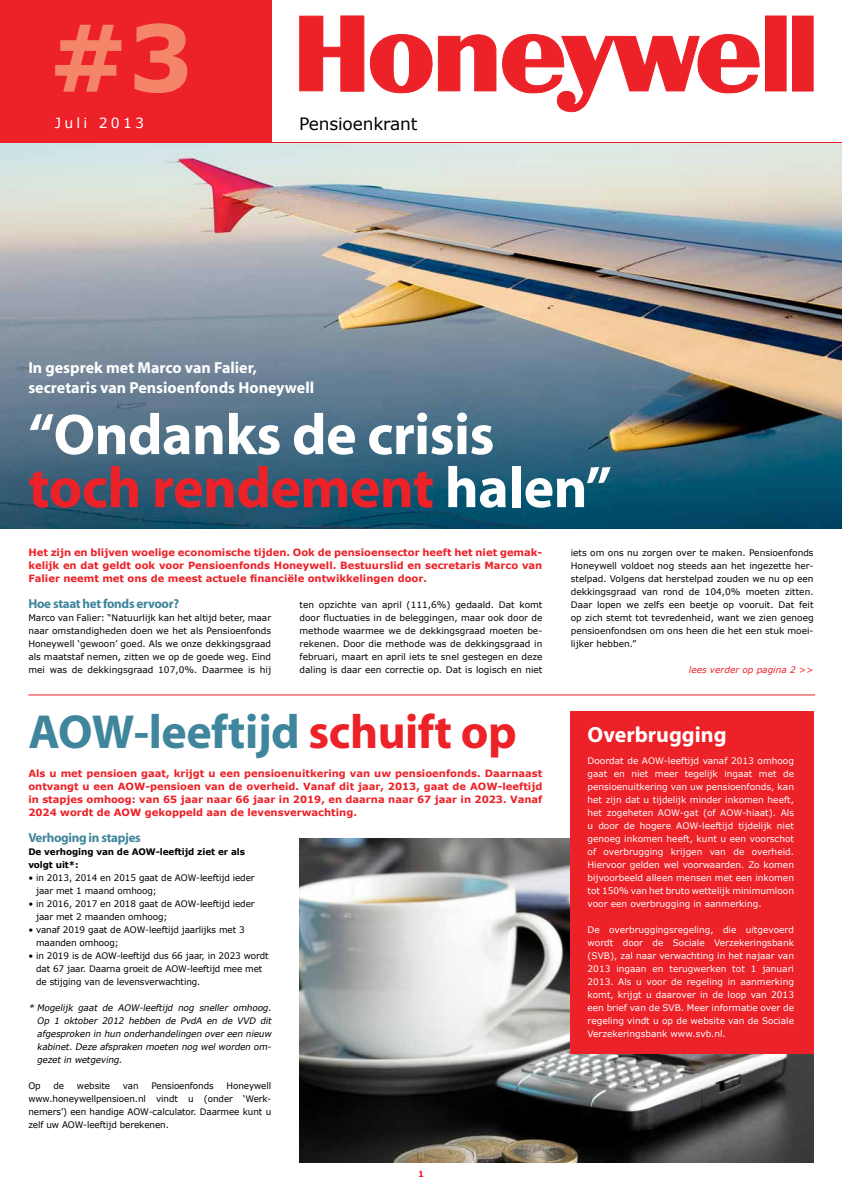
<style>
.page{position:relative;width:842px;height:1191px;background:#fff}
.page>*{position:absolute;margin:0;border:0;box-sizing:border-box;transform-origin:0 0}
.t1{font:700 92px "Verdana";color:#f58569}
.t2{font:700 58px/53px "Myriad";letter-spacing:-.01em;color:#fff}
.t3{font:700 48px "Myriad";letter-spacing:-.01em;color:#3f869c}
.t4{font:700 22px "Myriad";color:#fff}
.t5{font:17px "Verdana";letter-spacing:-.01em;color:#000}
.t6{font:700 16px/20px "Myriad";color:#fff}
.t7{font:14px "Verdana";letter-spacing:.23em;color:#fff}
.t8{font:700 13px "Myriad";letter-spacing:-.025em;color:#3f869c}
.t9{font:700 10px/13px "Verdana";color:#ed2128;text-align:justify}
.t10{font:9px/13px "Verdana";letter-spacing:-.01em;color:#000;text-align:justify}
.t11{font:9px/13px "Verdana";color:#fff;text-align:justify}
.t12{font:italic 9px/13px "Verdana";color:#000;text-align:justify}
.t13{font:700 9px/13px "Verdana";letter-spacing:-.01em;color:#000}
.t14{font:italic 9px "Verdana";color:#ed2128}
.t15{font:700 8.5px "Verdana";color:#ed2128}
.s1{color:#ed2128}
</style>
<div class="page">
<hr style="left:0;top:142px;width:842px;height:2px;background:#ed2128">
<div style="left:0;top:0;width:272px;height:144px;background:#ed2128"></div>
<img style="left:299px;top:838px;width:515px;height:324px">
<svg style="left:299px;top:16px;width:461px;height:96px"></svg>
<div style="left:765px;top:16px;width:21px;height:75px;background:#ed2128"></div>
<div style="left:792px;top:16px;width:21px;height:75px;background:#ed2128"></div>
<div style="left:792px;top:16px;width:22px;height:75px;border:1px solid #ed2128"></div>
<img style="left:0;top:144px;width:842px;height:384px">
<div style="left:570px;top:711px;width:244px;height:343px;background:#ed2128"></div>
<hr style="left:28px;top:694px;width:787px;height:1px;background:#ed2128">
<h1 class="t1" style="left:48px;top:0;width:147px">#3</h1>
<h3 class="t7" style="left:55px;top:114px;width:91px">Juli 2013</h3>
<h3 class="t5" style="left:299px;top:113px;width:120px">Pensioenkrant</h3>
<h3 class="t6" style="left:28px;top:358px;width:287px">In gesprek met Marco van Falier, secretaris van Pensioenfonds Honeywell</h3>
<h2 class="t2" style="left:28px;top:410px;width:585px">“Ondanks de crisis <span class="s1">toch rendement</span> halen”</h2>
<p class="t9" style="left:28px;top:546px;width:516px">Het zijn en blijven woelige economische tijden. Ook de pensioensector heeft het niet gemak&shy;kelijk en dat geldt ook voor Pensioenfonds Honeywell. Bestuurslid en secretaris Marco van Falier neemt met ons de meest actuele financiële ontwikkelingen door.</p>
<h3 class="t8" style="left:28px;top:597px;width:152px">Hoe staat het fonds ervoor?</h3>
<p class="t10" style="left:28px;top:611px;width:244px">Marco van Falier: “Natuurlijk kan het altijd beter, maar naar omstandigheden doen we het als Pensioenfonds Honeywell ‘gewoon’ goed. Als we onze dekkingsgraad als maatstaf nemen, zitten we op de goede weg. Eind mei was de dekkingsgraad 107,0%. Daarmee is hij</p>
<p class="t10" style="left:300px;top:598px;width:244px">ten opzichte van april (111,6%) gedaald. Dat komt door fluctuaties in de beleggingen, maar ook door de methode waarmee we de dekkingsgraad moeten be&shy;rekenen. Door die methode was de dekkingsgraad in februari, maart en april iets te snel gestegen en deze daling is daar een correctie op. Dat is logisch en niet</p>
<h3 class="t3" style="left:28px;top:707px;width:490px">AOW-leeftijd <span class="s1">schuift op</span></h3>
<p class="t9" style="left:28px;top:767px;width:516px">Als u met pensioen gaat, krijgt u een pensioenuitkering van uw pensioenfonds. Daarnaast ontvangt u een AOW-pensioen van de overheid. Vanaf dit jaar, 2013, gaat de AOW-leeftijd in stapjes omhoog: van 65 jaar naar 66 jaar in 2019, en daarna naar 67 jaar in 2023. Vanaf 2024 wordt de AOW gekoppeld aan de levensverwachting.</p>
<h3 class="t8" style="left:28px;top:831px;width:114px">Verhoging in stapjes</h3>
<p class="t13" style="left:28px;top:845px;width:218px">De verhoging van de AOW-leeftijd ziet er als volgt uit*:</p>
<p class="t10" style="left:36px;top:871px;width:220px;text-indent:-8px">• in 2013, 2014 en 2015 gaat de AOW-leeftijd ieder jaar met 1 maand omhoog;</p>
<p class="t10" style="left:36px;top:897px;width:220px;text-indent:-8px">• in 2016, 2017 en 2018 gaat de AOW-leeftijd ieder jaar met 2 maanden omhoog;</p>
<p class="t10" style="left:36px;top:923px;width:210px;text-indent:-8px">• vanaf 2019 gaat de AOW-leeftijd jaarlijks met 3 maanden omhoog;</p>
<p class="t10" style="left:36px;top:949px;width:234px;text-align:left;text-indent:-8px">• in 2019 is de AOW-leeftijd dus 66 jaar, in 2023 wordt dat 67 jaar. Daarna groeit de AOW-leeftijd mee met de stijging van de levensverwachting.</p>
<p class="t12" style="left:37px;top:1001px;width:238px;text-indent:-9px">* Mogelij k gaat de AOW-leeftijd nog sneller omhoog.<br>Op 1 oktober 2012 hebben de PvdA en de VVD dit afgesproken in hun onderhandelingen over een nieuw kabinet. Deze afspraken moeten nog wel worden om&shy;gezet in wetgeving.</p>
<p class="t10" style="left:28px;top:1079px;width:14px">Op</p>
<p class="t10" style="left:54px;top:1079px;width:12px">de</p>
<p class="t10" style="left:77px;top:1079px;width:35px">website</p>
<p class="t10" style="left:123px;top:1079px;width:17px">van</p>
<p class="t10" style="left:152px;top:1079px;width:64px">Pensioenfonds</p>
<p class="t10" style="left:28px;top:1079px;width:244px;text-indent:198px">Honeywell www.honeywellpensioen.nl vindt u (onder ‘Werk&shy;nemers’) een handige AOW-calculator. Daarmee kunt u zelf uw AOW-leeftijd berekenen.</p>
<p class="t15" style="left:418px;top:1168px;width:8px">1</p>
<p class="t10" style="left:571px;top:546px;width:244px">iets om ons nu zorgen over te maken. Pensioenfonds Honeywell voldoet nog steeds aan het ingezette her&shy;stelpad. Volgens dat herstelpad zouden we nu op een dekkingsgraad van rond de 104,0% moeten zitten.<br>Daar lopen we zelfs een beetje op vooruit. Dat feit op zich stemt tot tevredenheid, want we zien genoeg pensioenfondsen om ons heen die het een stuk moei&shy;lijker hebben.”</p>
<p class="t14" style="left:689px;top:664px;width:126px">lees verder op pagina 2 &gt;&gt;</p>
<h3 class="t4" style="left:587px;top:723px;width:140px">Overbrugging</h3>
<p class="t11" style="left:587px;top:754px;width:208px">Doordat de AOW-leeftijd vanaf 2013 omhoog gaat en niet meer tegelijk ingaat met de pensioenuitkering van uw pensioenfonds, kan het zijn dat u tijdelijk minder inkomen heeft, het zogeheten AOW-gat (of AOW-hiaat). Als u door de hogere AOW-leeftijd tijdelijk niet genoeg inkomen heeft, kunt u een voorschot of overbrugging krijgen van de overheid.<br>Hiervoor gelden wel voorwaarden. Zo komen bijvoorbeeld alleen mensen met een inkomen tot 150% van het bruto wettelijk minimumloon voor een overbrugging in aanmerking.</p>
<p class="t11" style="left:587px;top:923px;width:208px">De overbruggingsregeling, die uitgevoerd wordt door de Sociale Verzekeringsbank (SVB), zal naar verwachting in het najaar van 2013 ingaan en terugwerken tot 1 januari 2013. Als u voor de regeling in aanmerking komt, krijgt u daarover in de loop van 2013 een brief van de SVB. Meer informatie over de regeling vindt u op de website van de Sociale Verzekeringsbank www.svb.nl.</p>
</div>
